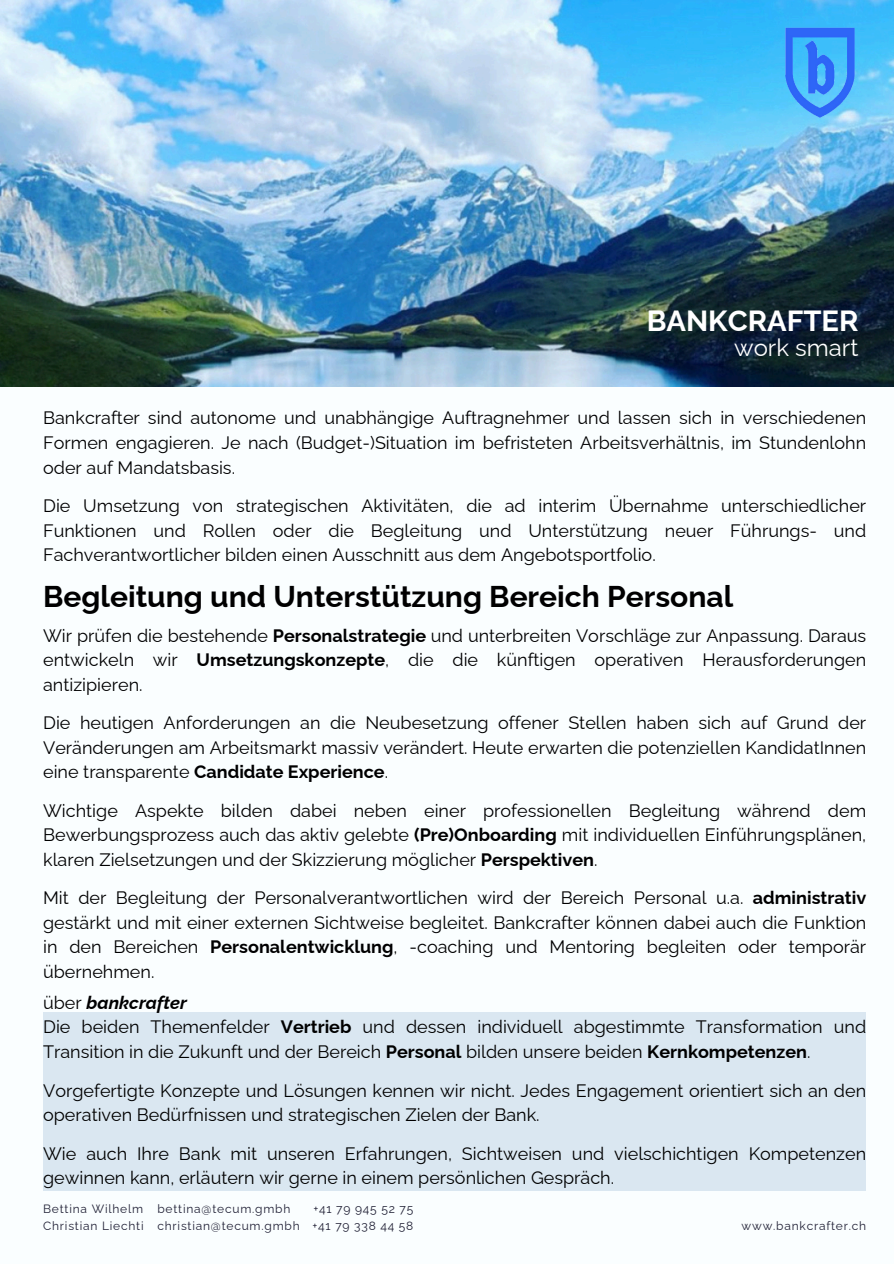
<style>
.page{position:relative;width:894px;height:1264px;background:#fff}
.page>*{position:absolute;margin:0;border:0;box-sizing:border-box;transform-origin:0 0}
.t1{font:700 30px "Raleway";color:#000}
.t2{font:700 29.1px "Raleway";color:#fff}
.t3{font:24px "Raleway";color:#fff}
.t4{font:18px/24.5px "Raleway";color:#000;text-align:justify}
.t5{font:12px "Raleway";letter-spacing:.065em;color:#212136}
.s1{font-weight:700}
.s2{font-weight:700;font-style:italic}
</style>
<div class="page">
<div style="left:0;top:0;width:893px;height:1263px;background:#fafeff"></div>
<img style="left:0;top:0;width:893px;height:386px">
<img style="left:767px;top:27px;width:104px;height:90px">
<div style="left:43px;top:1011px;width:822px;height:179px;background:#dae7f1"></div>
<h3 class="t2" style="left:646px;top:304px;width:213px">BANKCRAFTER</h3>
<h3 class="t3" style="left:734px;top:333px;width:126px">work smart</h3>
<h2 class="t4" style="left:43px;top:406px;width:824px">Bankcrafter sind autonome und unabhängige Auftragnehmer und lassen sich in verschiedenen Formen engagieren. Je nach (Budget-)Situation im befristeten Arbeitsverhältnis, im Stundenlohn oder auf Mandatsbasis.</h2>
<h3 class="t4" style="left:43px;top:493px;width:824px">Die Umsetzung von strategischen Aktivitäten, die ad interim Übernahme unterschiedlicher Funktionen und Rollen oder die Begleitung und Unterstützung neuer Führungs- und Fachverantwortlicher bilden einen Ausschnitt aus dem Angebotsportfolio.</h3>
<h1 class="t1" style="left:43px;top:578px;width:691px">Begleitung und Unterstützung Bereich Personal</h1>
<h3 class="t4" style="left:43px;top:623px;width:824px">Wir prüfen die bestehende <span class="s1">Personalstrategie</span> und unterbreiten Vorschläge zur Anpassung. Daraus entwickeln wir <span class="s1">Umsetzungskonzepte</span>, die die künftigen operativen Herausforderungen antizipieren.</h3>
<p class="t4" style="left:43px;top:710px;width:824px">Die heutigen Anforderungen an die Neubesetzung offener Stellen haben sich auf Grund der Veränderungen am Arbeitsmarkt massiv verändert. Heute erwarten die potenziellen KandidatInnen eine transparente <span class="s1">Candidate Experience</span>.</p>
<p class="t4" style="left:43px;top:798px;width:824px">Wichtige Aspekte bilden dabei neben einer professionellen Begleitung während dem Bewerbungsprozess auch das aktiv gelebte <span class="s1">(Pre)Onboarding</span> mit individuellen Einführungsplänen, klaren Zielsetzungen und der Skizzierung möglicher <span class="s1">Perspektiven</span>.</p>
<h4 class="t4" style="left:43px;top:885px;width:824px">Mit der Begleitung der Personalverantwortlichen wird der Bereich Personal u.a. <span class="s1">administrativ </span>gestärkt und mit einer externen Sichtweise begleitet. Bankcrafter können dabei auch die Funktion in den Bereichen <span class="s1">Personalentwicklung</span>, -coaching und Mentoring begleiten oder temporär übernehmen.</h4>
<h3 class="t4" style="left:43px;top:990px;width:824px;text-align:left">über <span class="s2">bankcrafter<br></span>Die beiden Themenfelder <span class="s1">Vertrieb</span> und dessen individuell abgestimmte Transformation und<br>Transition in die Zukunft und der Bereich <span class="s1">Personal</span> bilden unsere beiden <span class="s1">Kernkompetenzen</span>.</h3>
<h3 class="t4" style="left:43px;top:1077px;width:824px">Vorgefertigte Konzepte und Lösungen kennen wir nicht. Jedes Engagement orientiert sich an den operativen Bedürfnissen und strategischen Zielen der Bank.</h3>
<h3 class="t4" style="left:43px;top:1140px;width:824px">Wie auch Ihre Bank mit unseren Erfahrungen, Sichtweisen und vielschichtigen Kompetenzen gewinnen kann, erläutern wir gerne in einem persönlichen Gespräch.</h3>
<h4 class="t5" style="left:43px;top:1201px;width:101px">Bettina Wilhelm</h4>
<p class="t5" style="left:43px;top:1218px;width:102px">Christian Liechti</p>
<h3 class="t5" style="left:157px;top:1201px;width:134px">bettina@tecum.gmbh</h3>
<h3 class="t5" style="left:313px;top:1201px;width:101px">+41 79 945 52 75</h3>
<p class="t5" style="left:157px;top:1218px;width:144px">christian@tecum.gmbh</p>
<p class="t5" style="left:312px;top:1218px;width:102px">+41 79 338 44 58</p>
<h3 class="t5" style="left:741px;top:1218px;width:126px">www.bankcrafter.ch</h3>
</div>
